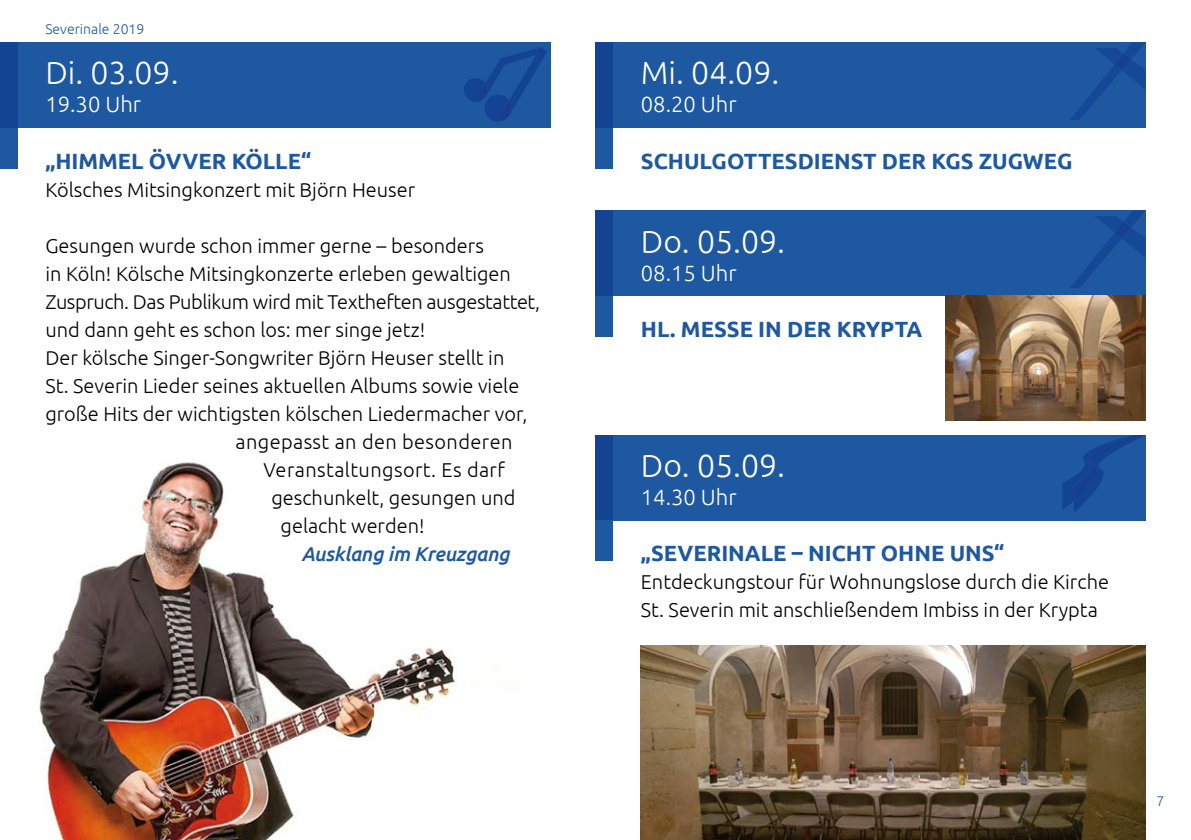
<style>
.page{position:relative;width:1191px;height:840px;background:#fff}
.page>*{position:absolute;margin:0;border:0;box-sizing:border-box;transform-origin:0 0}
.t1{font:300 32px "Ubuntu";color:#fff}
.t2{font:700 22px "Ubuntu";color:#1e58a1}
.t3{font:300 22px "Ubuntu";color:#fff}
.t4{font:300 20px/28px "Ubuntu";color:#000}
.t5{font:300 20px "Ubuntu";letter-spacing:-.02em;color:#000}
.t6{font:300 20px "Ubuntu";letter-spacing:.02em;color:#000}
.t7{font:italic 500 20px "Ubuntu";letter-spacing:-.01em;color:#1e58a1}
.t8{font:300 14px "Ubuntu";color:#1e58a1}
</style>
<div class="page">
<div style="left:595px;top:43px;width:550px;height:85px;background:#1e58a1"></div>
<div style="left:595px;top:43px;width:17px;height:85px;background:#134494"></div>
<div style="left:595px;top:128px;width:17px;height:40px;background:#1e58a1"></div>
<svg style="left:1070px;top:43px;width:75px;height:77px"></svg>
<div style="left:595px;top:211px;width:550px;height:85px;background:#1e58a1"></div>
<div style="left:595px;top:211px;width:17px;height:85px;background:#134494"></div>
<div style="left:595px;top:296px;width:17px;height:40px;background:#1e58a1"></div>
<svg style="left:1070px;top:211px;width:75px;height:77px"></svg>
<div style="left:0;top:43px;width:550px;height:85px;background:#1e58a1"></div>
<div style="left:0;top:43px;width:17px;height:85px;background:#134494"></div>
<div style="left:0;top:128px;width:17px;height:40px;background:#1e58a1"></div>
<svg style="left:464px;top:47px;width:83px;height:75px"></svg>
<div style="left:595px;top:435px;width:550px;height:85px;background:#1e58a1"></div>
<div style="left:595px;top:435px;width:17px;height:85px;background:#134494"></div>
<div style="left:595px;top:520px;width:17px;height:40px;background:#1e58a1"></div>
<svg style="left:1062px;top:435px;width:83px;height:77px"></svg>
<img style="left:945px;top:295px;width:200px;height:125px">
<img style="left:641px;top:645px;width:504px;height:194px">
<img style="left:39px;top:462px;width:418px;height:377px">
<p class="t8" style="left:45px;top:21px;width:100px">Severinale 2019</p>
<h1 class="t1" style="left:45px;top:54px;width:135px">Di. 03.09.</h1>
<p class="t3" style="left:45px;top:91px;width:97px">19.30 Uhr</p>
<p class="t2" style="left:45px;top:147px;width:267px">„HIMMEL ÖVVER KÖLLE“</p>
<p class="t4" style="left:45px;top:175px;width:371px">Kölsches Mitsingkonzert mit Björn Heuser</p>
<p class="t4" style="left:45px;top:231px;width:440px">Gesungen wurde schon immer gerne – besonders</p>
<p class="t4" style="left:45px;top:259px;width:467px">in Köln! Kölsche Mitsingkonzerte erleben gewaltigen</p>
<p class="t5" style="left:45px;top:289px;width:496px">Zuspruch. Das Publikum wird mit Textheften ausgestattet,</p>
<p class="t4" style="left:45px;top:315px;width:381px">und dann geht es schon los: mer singe jetz!</p>
<p class="t4" style="left:45px;top:343px;width:460px">Der kölsche Singer-Songwriter Björn Heuser stellt in</p>
<p class="t4" style="left:45px;top:371px;width:475px">St. Severin Lieder seines aktuellen Albums sowie viele</p>
<p class="t4" style="left:45px;top:399px;width:484px">große Hits der wichtigsten kölschen Liedermacher vor,</p>
<p class="t6" style="left:235px;top:429px;width:278px">angepasst an den besonderen</p>
<p class="t6" style="left:263px;top:457px;width:243px">Veranstaltungsort. Es darf</p>
<p class="t4" style="left:271px;top:483px;width:245px">geschunkelt, gesungen und</p>
<p class="t4" style="left:280px;top:511px;width:146px">gelacht werden!</p>
<p class="t7" style="left:301px;top:541px;width:210px">Ausklang im Kreuzgang</p>
<h1 class="t1" style="left:641px;top:54px;width:140px">Mi. 04.09.</h1>
<p class="t3" style="left:641px;top:91px;width:97px">08.20 Uhr</p>
<p class="t2" style="left:641px;top:147px;width:433px">SCHULGOTTESDIENST DER KGS ZUGWEG</p>
<h1 class="t1" style="left:641px;top:222px;width:146px">Do. 05.09.</h1>
<p class="t3" style="left:641px;top:259px;width:97px">08.15 Uhr</p>
<p class="t2" style="left:641px;top:315px;width:283px">HL. MESSE IN DER KRYPTA</p>
<h1 class="t1" style="left:641px;top:446px;width:146px">Do. 05.09.</h1>
<p class="t3" style="left:641px;top:483px;width:97px">14.30 Uhr</p>
<p class="t2" style="left:641px;top:539px;width:365px">„SEVERINALE – NICHT OHNE UNS“</p>
<p class="t4" style="left:641px;top:567px;width:469px">Entdeckungstour für Wohnungslose durch die Kirche<br>St. Severin mit anschließendem Imbiss in der Krypta</p>
<p class="t8" style="left:1156px;top:791px;width:9px">7</p>
</div>
